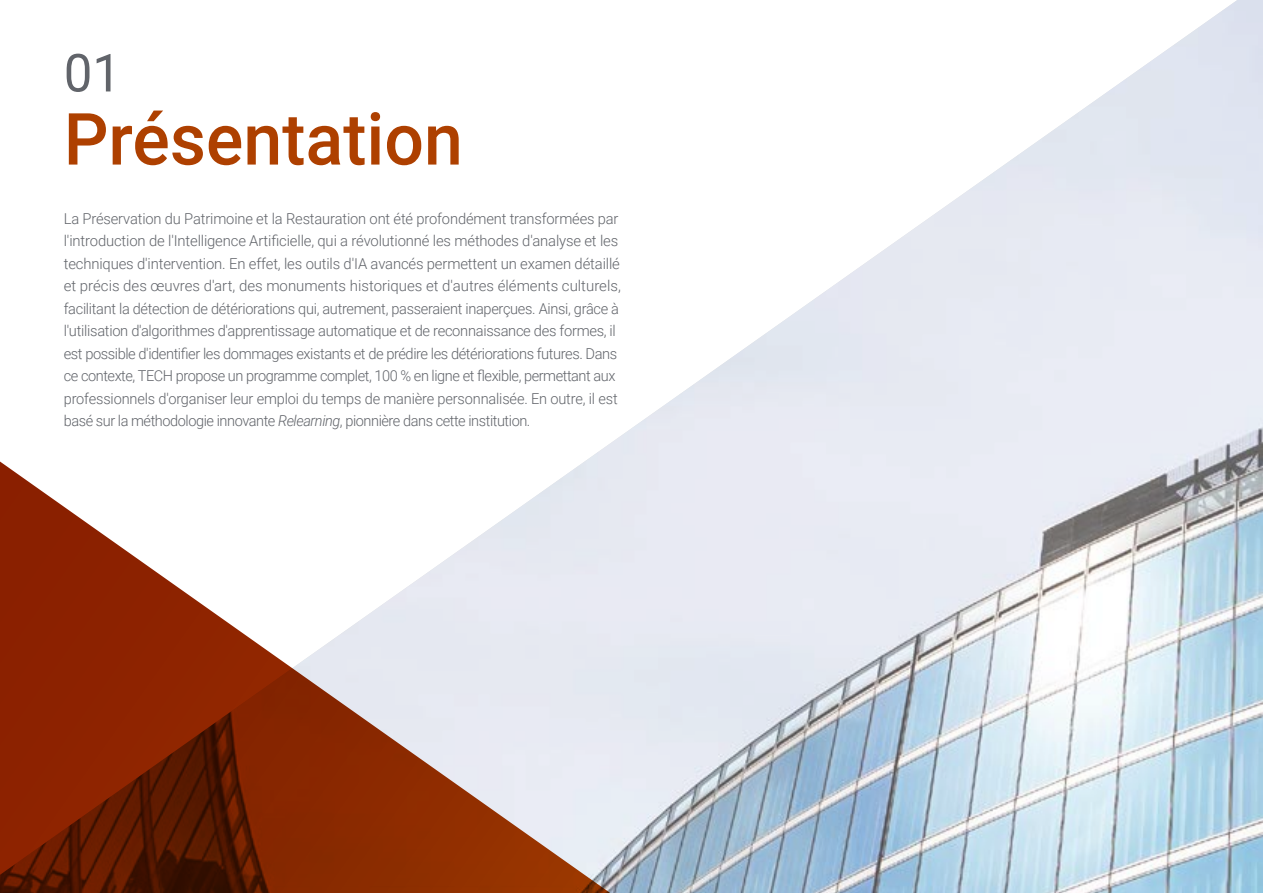
<style>
.page{position:relative;width:1263px;height:893px;background:#fff}
.page>*{position:absolute;margin:0;border:0;box-sizing:border-box;transform-origin:0 0}
.t1{font:500 72px "Roboto";color:#ae4000}
.t2{font:52.5px "Roboto";color:#61646a}
.t3{font:300 15px/22.5px "Roboto";letter-spacing:-.02em;color:#61646a}
.s1{font-style:italic}
</style>
<div class="page">
<img style="left:607px;top:0;width:656px;height:893px">
<svg style="left:0;top:446px;width:640px;height:447px"></svg>
<h2 class="t2" style="left:64px;top:36px;width:59px">01</h2>
<h1 class="t1" style="left:64px;top:89px;width:401px">Présentation</h1>
<p class="t3" style="left:64px;top:207px;width:559px">La Préservation du Patrimoine et la Restauration ont été profondément transformées par l'introduction de l'Intelligence Artificielle, qui a révolutionné les méthodes d'analyse et les techniques d'intervention. En effet, les outils d'IA avancés permettent un examen détaillé et précis des œuvres d'art, des monuments historiques et d'autres éléments culturels, facilitant la détection de détériorations qui, autrement, passeraient inaperçues. Ainsi, grâce à l'utilisation d'algorithmes d'apprentissage automatique et de reconnaissance des formes, il est possible d'identifier les dommages existants et de prédire les détériorations futures. Dans ce contexte, TECH propose un programme complet, 100 % en ligne et flexible, permettant aux professionnels d'organiser leur emploi du temps de manière personnalisée. En outre, il est basé sur la méthodologie innovante <span class="s1">Relearning</span>, pionnière dans cette institution.</p>
</div>
